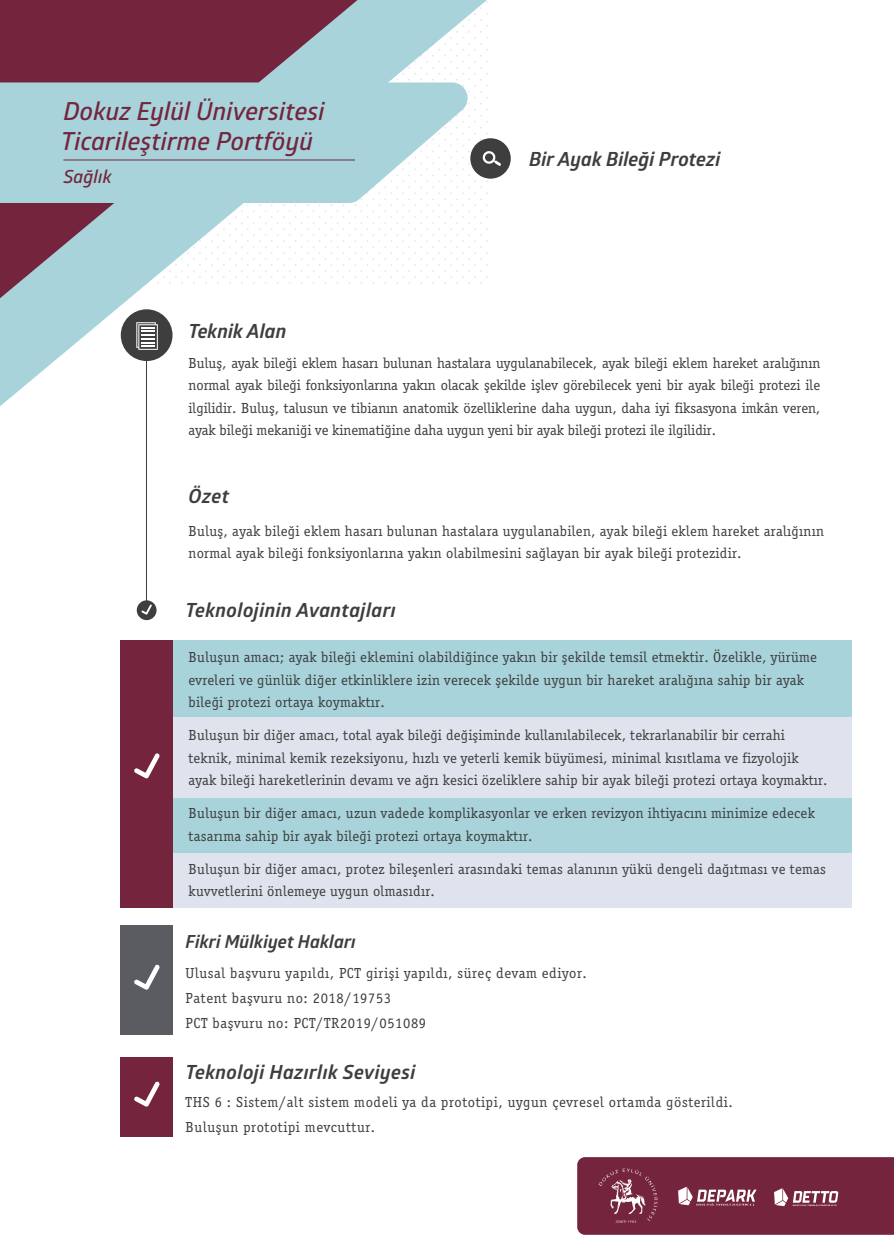
<style>
.page{position:relative;width:894px;height:1260px;background:#fff}
.page>*{position:absolute;margin:0;border:0;box-sizing:border-box;transform-origin:0 0}
.t1{font:italic 600 24.9px/29.8px "Glober";color:#74253d}
.t2{font:italic 700 19.5px "Glober";letter-spacing:.015em;color:#3e3e3f}
.t3{font:italic 700 18px "Glober";color:#3e3e3f}
.t4{font:italic 600 18px "Glober";color:#74253d}
.t5{font:15px/22.5px "Officina Serif";letter-spacing:.02em;color:#3e3e3f}
.t6{font:15px/24.8px "Officina Serif";letter-spacing:.04em;color:#3e3e3f}
</style>
<div class="page">
<div style="left:172px;top:640px;width:680px;height:77px;background:#a8d3da"></div>
<div style="left:172px;top:717px;width:680px;height:82px;background:#dee3ed"></div>
<div style="left:172px;top:798px;width:680px;height:54px;background:#a8d3da"></div>
<div style="left:172px;top:852px;width:680px;height:55px;background:#dee3ed"></div>
<svg style="left:0;top:0;width:487px;height:406px"></svg>
<svg style="left:0;top:0;width:372px;height:347px"></svg>
<div style="left:121px;top:309px;width:51px;height:52px;background:#3e3e3f;border-radius:50%"></div>
<svg style="left:136px;top:322px;width:22px;height:28px"></svg>
<hr style="left:146px;top:361px;width:1px;height:241px;background:#3e3e3f">
<div style="left:137px;top:600px;width:19px;height:20px;background:#3e3e3f;border-radius:50%"></div>
<svg style="left:141px;top:604px;width:11px;height:10px"></svg>
<svg style="left:1px;top:1px;width:510px;height:283px"></svg>
<div style="left:120px;top:640px;width:52px;height:267px;background:#74253d"></div>
<svg style="left:134px;top:753px;width:26px;height:25px"></svg>
<div style="left:120px;top:925px;width:52px;height:110px;background:#5b5c61"></div>
<svg style="left:134px;top:964px;width:26px;height:25px"></svg>
<div style="left:120px;top:1057px;width:52px;height:80px;background:#74253d"></div>
<svg style="left:134px;top:1081px;width:26px;height:25px"></svg>
<svg style="left:577px;top:1157px;width:316px;height:77px;background:#7d3349"></svg>
<hr style="left:63px;top:160px;width:292px;height:1px;background:#74253d">
<h1 class="t1" style="left:61px;top:95px;width:265px">Dokuz Eylül Üniversitesi<br>Ticarileştirme Portföyü</h1>
<p class="t4" style="left:63px;top:164px;width:50px">Sağlık</p>
<h2 class="t2" style="left:188px;top:318px;width:99px">Teknik Alan</h2>
<h2 class="t2" style="left:529px;top:145px;width:193px">Bir Ayak Bileği Protezi</h2>
<p class="t5" style="left:188px;top:351px;width:633px;text-align:justify">Buluş, ayak bileği eklem hasarı bulunan hastalara uygulanabilecek, ayak bileği eklem hareket aralığının normal ayak bileği fonksiyonlarına yakın olacak şekilde işlev görebilecek yeni bir ayak bileği protezi ile ilgilidir. Buluş, talusun ve tibianın anatomik özelliklerine daha uygun, daha iyi fiksasyona imkân veren, ayak bileği mekaniği ve kinematiğine daha uygun yeni bir ayak bileği protezi ile ilgilidir.</p>
<h2 class="t2" style="left:188px;top:482px;width:42px">Özet</h2>
<p class="t5" style="left:188px;top:519px;width:636px">Buluş, ayak bileği eklem hasarı bulunan hastalara uygulanabilen, ayak bileği eklem hareket aralığının normal ayak bileği fonksiyonlarına yakın olabilmesini sağlayan bir ayak bileği protezidir.</p>
<h2 class="t2" style="left:185px;top:596px;width:212px">Teknolojinin Avantajları</h2>
<p class="t5" style="left:188px;top:646px;width:629px">Buluşun amacı; ayak bileği eklemini olabildiğince yakın bir şekilde temsil etmektir. Özelikle, yürüme evreleri ve günlük diğer etkinliklere izin verecek şekilde uygun bir hareket aralığına sahip bir ayak bileği protezi ortaya koymaktır.</p>
<p class="t5" style="left:188px;top:724px;width:640px">Buluşun bir diğer amacı, total ayak bileği değişiminde kullanılabilecek, tekrarlanabilir bir cerrahi teknik, minimal kemik rezeksiyonu, hızlı ve yeterli kemik büyümesi, minimal kısıtlama ve fizyolojik ayak bileği hareketlerinin devamı ve ağrı kesici özeliklere sahip bir ayak bileği protezi ortaya koymaktır.</p>
<p class="t5" style="left:188px;top:802px;width:627px">Buluşun bir diğer amacı, uzun vadede komplikasyonlar ve erken revizyon ihtiyacını minimize edecek tasarıma sahip bir ayak bileği protezi ortaya koymaktır.</p>
<p class="t5" style="left:188px;top:857px;width:638px">Buluşun bir diğer amacı, protez bileşenleri arasındaki temas alanının yükü dengeli dağıtması ve temas kuvvetlerini önlemeye uygun olmasıdır.</p>
<p class="t3" style="left:185px;top:929px;width:172px">Fikri Mülkiyet Hakları</p>
<p class="t6" style="left:185px;top:961px;width:402px">Ulusal başvuru yapıldı, PCT girişi yapıldı, süreç devam ediyor.<br>Patent başvuru no: 2018/19753<br>PCT başvuru no: PCT/TR2019/051089</p>
<h2 class="t2" style="left:185px;top:1059px;width:231px">Teknoloji Hazırlık Seviyesi</h2>
<p class="t6" style="left:185px;top:1090px;width:548px">THS 6 : Sistem/alt sistem modeli ya da prototipi, uygun çevresel ortamda gösterildi.<br>Buluşun prototipi mevcuttur.</p>
</div>
